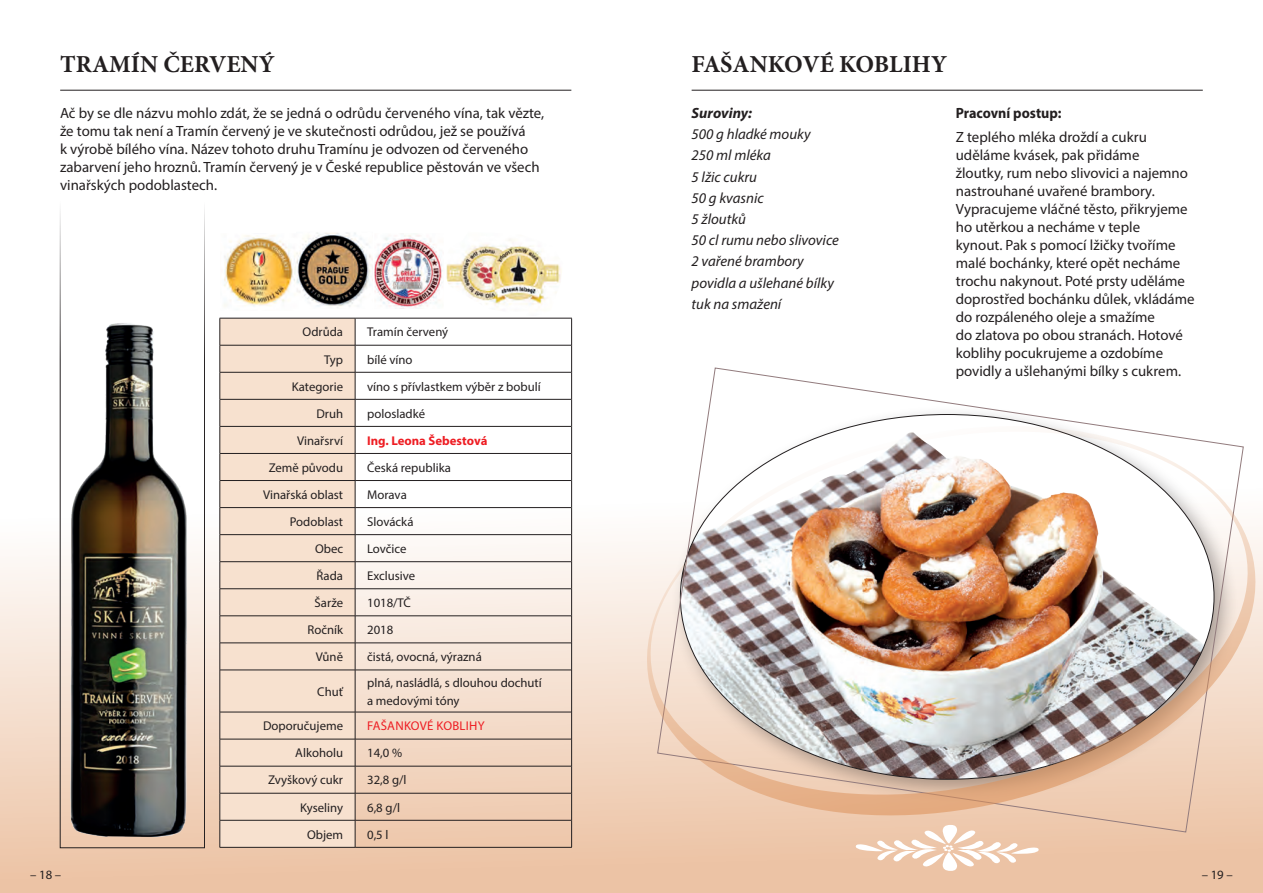
<style>
.page{position:relative;width:1263px;height:893px;background:#fff}
.page>*{position:absolute;margin:0;border:0;box-sizing:border-box;transform-origin:0 0}
.t1{font:700 24.45px "Minion Pro";letter-spacing:-.015em;color:#231f20}
.t2{font:14.85px/18px "Myriad Pro";color:#231f20}
.t3{font:italic 14.85px/21.1px "Myriad Pro";color:#231f20}
.t4{font:700 14.85px "Myriad Pro";color:#231f20;scale:.95 1}
.t5{font:italic 700 14.85px "Myriad Pro";color:#231f20}
.t6{font:12.75px/18px "Myriad Pro";color:#231f20}
.t7{font:700 12.75px "Myriad Pro";color:#ee1d23}
.t8{font:12.75px "Myriad Pro";color:#ee1d23}
</style>
<div class="page">
<div style="left:0;top:455px;width:1263px;height:438px;background:linear-gradient(to bottom,#fff,#eac0a0)"></div>
<svg style="left:855px;top:840px;width:184px;height:31px"></svg>
<hr style="left:692px;top:90px;width:511px;height:1px;background:#231f20">
<hr style="left:60px;top:90px;width:511px;height:1px;background:#231f20">
<div style="left:60px;top:193px;width:145px;height:655px;border:1px solid #231f20"></div>
<div style="left:221px;top:319px;width:134px;height:528px;background:#f7e1cf"></div>
<hr style="left:220px;top:345px;width:135px;height:1px;background:#231f20">
<hr style="left:355px;top:345px;width:216px;height:1px;background:#231f20">
<hr style="left:220px;top:372px;width:135px;height:1px;background:#231f20">
<hr style="left:355px;top:372px;width:216px;height:1px;background:#231f20">
<hr style="left:220px;top:399px;width:135px;height:1px;background:#231f20">
<hr style="left:355px;top:399px;width:216px;height:1px;background:#231f20">
<hr style="left:220px;top:426px;width:135px;height:1px;background:#231f20">
<hr style="left:355px;top:426px;width:216px;height:1px;background:#231f20">
<hr style="left:220px;top:453px;width:135px;height:1px;background:#231f20">
<hr style="left:355px;top:453px;width:216px;height:1px;background:#231f20">
<hr style="left:220px;top:480px;width:135px;height:1px;background:#231f20">
<hr style="left:355px;top:480px;width:216px;height:1px;background:#231f20">
<hr style="left:220px;top:507px;width:135px;height:1px;background:#231f20">
<hr style="left:355px;top:507px;width:216px;height:1px;background:#231f20">
<hr style="left:220px;top:534px;width:135px;height:1px;background:#231f20">
<hr style="left:355px;top:534px;width:216px;height:1px;background:#231f20">
<hr style="left:220px;top:561px;width:135px;height:1px;background:#231f20">
<hr style="left:355px;top:561px;width:216px;height:1px;background:#231f20">
<hr style="left:220px;top:588px;width:135px;height:1px;background:#231f20">
<hr style="left:355px;top:588px;width:216px;height:1px;background:#231f20">
<hr style="left:220px;top:616px;width:135px;height:1px;background:#231f20">
<hr style="left:355px;top:616px;width:216px;height:1px;background:#231f20">
<hr style="left:220px;top:643px;width:135px;height:1px;background:#231f20">
<hr style="left:355px;top:643px;width:216px;height:1px;background:#231f20">
<svg style="left:355px;top:319px;width:1px;height:351px"></svg>
<hr style="left:220px;top:670px;width:135px;height:1px;background:#231f20">
<hr style="left:355px;top:670px;width:216px;height:1px;background:#231f20">
<hr style="left:355px;top:670px;width:1px;height:42px;background:#231f20">
<hr style="left:220px;top:712px;width:135px;height:1px;background:#231f20">
<hr style="left:355px;top:712px;width:216px;height:1px;background:#231f20">
<hr style="left:220px;top:739px;width:135px;height:1px;background:#231f20">
<hr style="left:355px;top:739px;width:216px;height:1px;background:#231f20">
<hr style="left:220px;top:766px;width:135px;height:1px;background:#231f20">
<hr style="left:355px;top:766px;width:216px;height:1px;background:#231f20">
<hr style="left:220px;top:793px;width:135px;height:1px;background:#231f20">
<hr style="left:355px;top:793px;width:216px;height:1px;background:#231f20">
<hr style="left:220px;top:820px;width:135px;height:1px;background:#231f20">
<hr style="left:355px;top:820px;width:216px;height:1px;background:#231f20">
<svg style="left:355px;top:712px;width:1px;height:135px"></svg>
<hr style="left:220px;top:318px;width:135px;height:1px;background:#231f20">
<hr style="left:355px;top:318px;width:217px;height:1px;background:#231f20">
<svg style="left:220px;top:318px;width:1px;height:352px"></svg>
<svg style="left:571px;top:318px;width:1px;height:352px"></svg>
<hr style="left:220px;top:670px;width:1px;height:42px;background:#231f20">
<hr style="left:571px;top:670px;width:1px;height:42px;background:#231f20">
<svg style="left:220px;top:712px;width:1px;height:135px"></svg>
<svg style="left:571px;top:712px;width:1px;height:135px"></svg>
<hr style="left:220px;top:847px;width:135px;height:1px;background:#231f20">
<hr style="left:355px;top:847px;width:217px;height:1px;background:#231f20">
<img style="left:67px;top:323px;width:128px;height:514px">
<img style="left:224px;top:232px;width:217px;height:77px">
<img style="left:441px;top:239px;width:121px;height:68px">
<img style="left:628px;top:402px;width:635px;height:438px">
<h1 class="t1" style="left:60px;top:47px;width:50px">TRAMÍN</h1>
<h1 class="t1" style="left:163px;top:47px;width:63px">ČERVEN</h1>
<h1 class="t1" style="left:259px;top:47px;width:17px">Ý</h1>
<p class="t2" style="left:60px;top:104px;width:486px">Ač by se dle názvu mohlo zdát, že se jedná o odrůdu červeného vína, tak vězte, že tomu tak není a Tramín červený je ve skutečnosti odrůdou, jež se používá<br>k výrobě bílého vína. Název tohoto druhu Tramínu je odvozen od červeného zabarvení jeho hroznů. Tramín červený je v České republice pěstován ve všech vinařských podoblastech.</p>
<p class="t6" style="left:303px;top:323px;width:42px">Odrůda</p>
<p class="t6" style="left:367px;top:323px;width:83px">Tramín červený</p>
<p class="t6" style="left:324px;top:350px;width:21px">Typ</p>
<p class="t6" style="left:367px;top:350px;width:47px">bílé víno</p>
<p class="t6" style="left:292px;top:377px;width:53px">Kategorie</p>
<p class="t6" style="left:367px;top:377px;width:175px">víno s přívlastkem výběr z bobulí</p>
<p class="t6" style="left:316px;top:404px;width:28px">Druh</p>
<p class="t6" style="left:367px;top:404px;width:59px">polosladké</p>
<p class="t6" style="left:297px;top:431px;width:47px">Vinařsrví</p>
<p class="t7" style="left:367px;top:432px;width:122px">Ing. Leona Šebestová</p>
<p class="t6" style="left:269px;top:458px;width:76px">Země původu</p>
<p class="t6" style="left:367px;top:458px;width:85px">Česká republika</p>
<p class="t6" style="left:263px;top:485px;width:81px">Vinařská oblast</p>
<p class="t6" style="left:367px;top:485px;width:41px">Morava</p>
<p class="t6" style="left:290px;top:512px;width:55px">Podoblast</p>
<p class="t6" style="left:367px;top:512px;width:48px">Slovácká</p>
<p class="t6" style="left:315px;top:539px;width:30px">Obec</p>
<p class="t6" style="left:367px;top:539px;width:41px">Lovčice</p>
<p class="t6" style="left:317px;top:566px;width:28px">Řada</p>
<p class="t6" style="left:367px;top:566px;width:50px">Exclusive</p>
<p class="t6" style="left:315px;top:594px;width:30px">Šarže</p>
<p class="t6" style="left:367px;top:594px;width:45px">1018/TČ</p>
<p class="t6" style="left:307px;top:621px;width:37px">Ročník</p>
<p class="t6" style="left:367px;top:621px;width:28px">2018</p>
<p class="t6" style="left:316px;top:648px;width:29px">Vůně</p>
<p class="t6" style="left:367px;top:648px;width:116px">čistá, ovocná, výrazná</p>
<p class="t6" style="left:317px;top:682px;width:27px">Chuť</p>
<p class="t6" style="left:367px;top:673px;width:176px">plná, nasládlá, s dlouhou dochutí a medovými tóny</p>
<p class="t6" style="left:263px;top:717px;width:82px">Doporučujeme</p>
<p class="t8" style="left:367px;top:718px;width:9px">fašankové</p>
<p class="t8" style="left:436px;top:718px;width:8px">koblih</p>
<p class="t8" style="left:478px;top:718px;width:8px">y</p>
<p class="t6" style="left:295px;top:744px;width:49px">Alkoholu</p>
<p class="t6" style="left:367px;top:744px;width:37px">14,0 %</p>
<p class="t6" style="left:268px;top:771px;width:77px">Zvyškový cukr</p>
<p class="t6" style="left:367px;top:771px;width:41px">32,8 g/l</p>
<p class="t6" style="left:300px;top:798px;width:44px">Kyseliny</p>
<p class="t6" style="left:367px;top:798px;width:34px">6,8 g/l</p>
<p class="t6" style="left:307px;top:825px;width:38px">Objem</p>
<p class="t6" style="left:367px;top:825px;width:23px">0,5 l</p>
<h1 class="t1" style="left:692px;top:47px;width:29px">FAŠAN</h1>
<h1 class="t1" style="left:768px;top:47px;width:181px">KOVÉ KOBLIHY</h1>
<p class="t5" style="left:692px;top:103px;width:62px">Suroviny:</p>
<p class="t3" style="left:692px;top:123px;width:149px">500 g hladké mouky<br>250 ml mléka<br>5 lžic cukru<br>50 g kvasnic<br>5 žloutků<br>50 cl rumu nebo slivovice<br>2 vařené brambory povidla a ušlehané bílky tuk na smažení</p>
<p class="t4" style="left:956px;top:103px;width:113px">Pracovní postup:</p>
<p class="t2" style="left:956px;top:128px;width:240px">Z teplého mléka droždí a cukru uděláme kvásek, pak přidáme<br>žloutky, rum nebo slivovici a najemno nastrouhané uvařené brambory.<br>Vypracujeme vláčné těsto, přikryjeme ho utěrkou a necháme v teple<br>kynout. Pak s pomocí lžičky tvoříme malé bochánky, které opět necháme trochu nakynout. Poté prsty uděláme doprostřed bochánku důlek, vkládáme do rozpáleného oleje a smažíme<br>do zlatova po obou stranách. Hotové koblihy pocukrujeme a ozdobíme povidly a ušlehanými bílky s cukrem.</p>
<p class="t6" style="left:30px;top:865px;width:33px">– 18 –</p>
<p class="t6" style="left:1202px;top:865px;width:33px">– 19 –</p>
</div>
